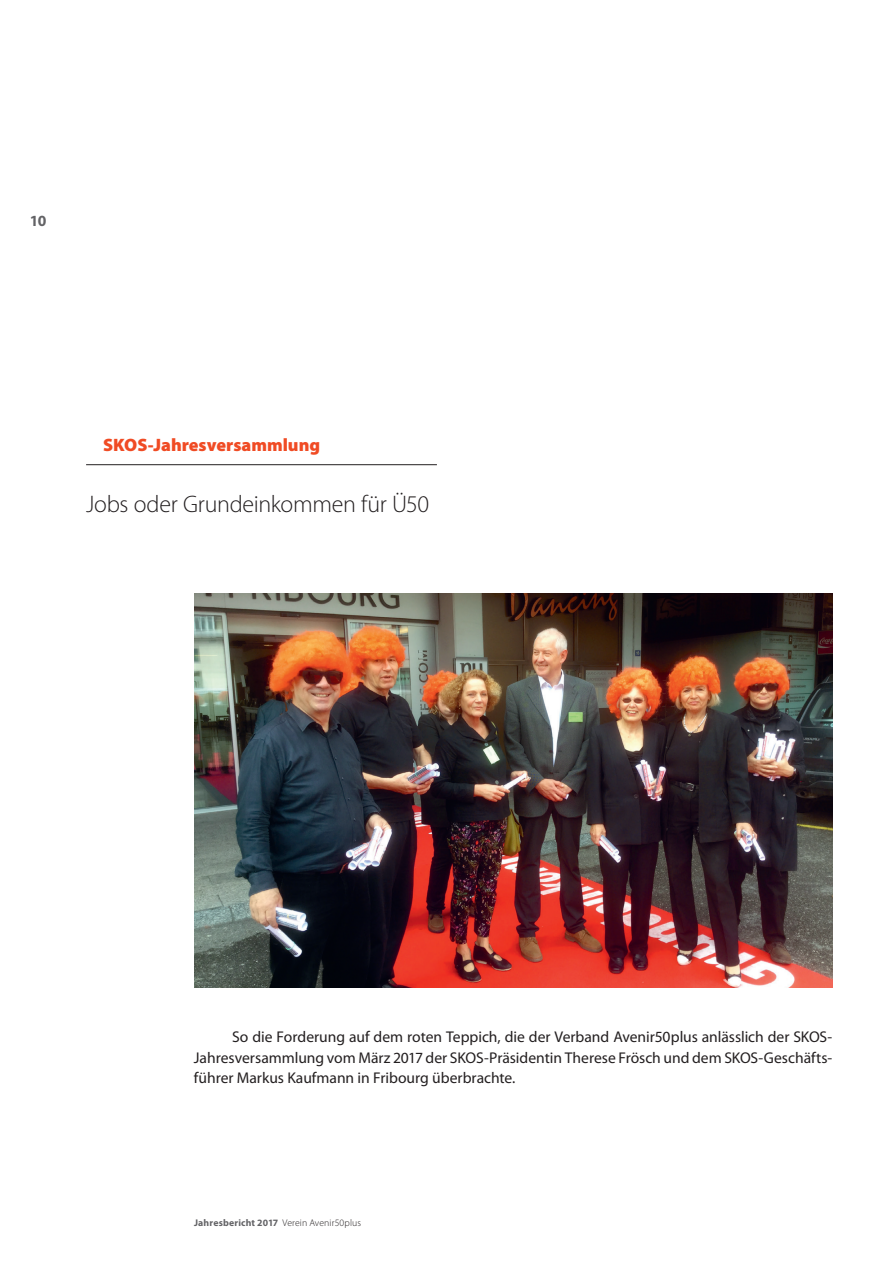
<style>
.page{position:relative;width:893px;height:1263px;background:#fff}
.page>*{position:absolute;margin:0;border:0;box-sizing:border-box;transform-origin:0 0}
.t1{font:300 24px "Myriad Pro";letter-spacing:-.015em;color:#231f20}
.t2{font:900 18px "Myriad Pro";color:#f04b24}
.t3{font:15.6px/20.4px "Myriad Pro";letter-spacing:-.005em;color:#231f20;text-align:justify}
.t4{font:700 15.6px "Myriad Pro";color:#636366}
.t5{font:300 9.75px "Myriad Pro";letter-spacing:.01em;color:#231f20}
.s1{font-weight:700;color:#636366}
</style>
<div class="page">
<img style="left:194px;top:593px;width:638px;height:395px">
<hr style="left:86px;top:464px;width:351px;height:1px;background:#231f20">
<p class="t4" style="left:30px;top:211px;width:18px">10</p>
<p class="t2" style="left:103px;top:434px;width:219px">SKOS-Jahresversammlung</p>
<h1 class="t1" style="left:86px;top:491px;width:344px">Jobs oder Grundeinkommen für Ü50</h1>
<p class="t3" style="left:194px;top:1026px;width:640px;text-indent:38px">So die Forderung auf dem roten Teppich, die der Verband Avenir50plus anlässlich der SKOS-Jahresversammlung vom März 2017 der SKOS-Präsidentin Therese Frösch und dem SKOS-Geschäfts&shy;führer Markus Kaufmann in Fribourg überbrachte.</p>
<p class="t5" style="left:194px;top:1217px;width:168px"><span class="s1">Jahresbericht 2017</span> Verein Avenir50plus</p>
</div>
